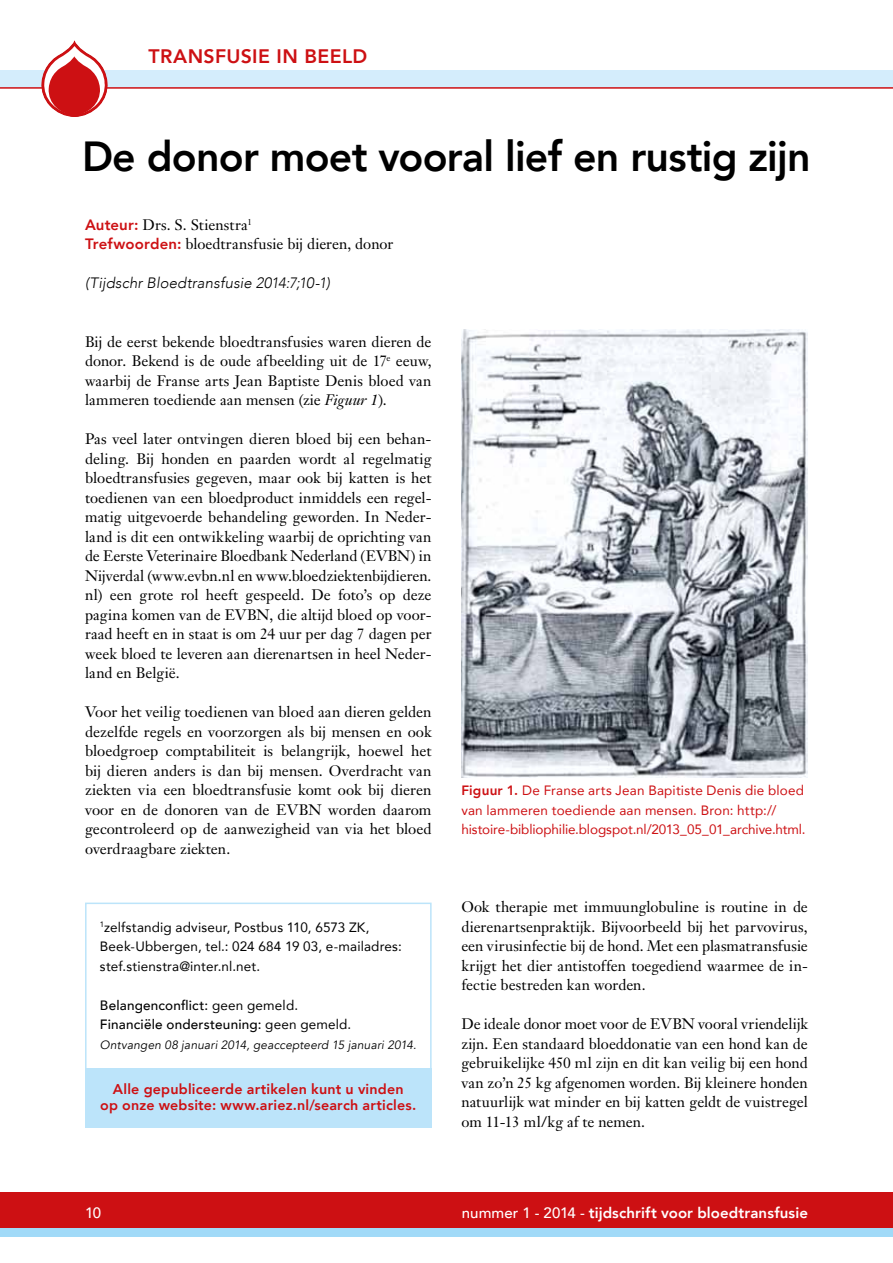
<style>
.page{position:relative;width:893px;height:1263px;background:#fff}
.page>*{position:absolute;margin:0;border:0;box-sizing:border-box;transform-origin:0 0}
.t1{font:800 42px "Avenir";letter-spacing:-.02em;color:#000}
.t2{font:800 19.5px "Avenir";letter-spacing:.02em;color:#cd1013}
.t3{font:15px/19.5px "Janson Text LT Std";color:#000;text-align:justify}
.t4{font:800 15px "Avenir";letter-spacing:.01em;color:#fff}
.t5{font:italic 300 15px "Avenir";letter-spacing:.01em;color:#000}
.t6{font:500 15px "Avenir";color:#fff}
.t7{font:800 14.25px/16.5px "Avenir";letter-spacing:.015em;color:#cd1013;text-align:center}
.t8{font:13.5px/19.5px "Avenir";letter-spacing:-.005em;color:#cd1013}
.t9{font:13.5px/19.5px "Avenir";letter-spacing:.01em;color:#000}
.t10{font:500 13.5px/19.5px "Avenir";letter-spacing:.015em;color:#000}
.t11{font:italic 12px "Avenir";letter-spacing:.01em;color:#000}
.s1{font-family:"Avenir";font-weight:800;color:#cd1013}
.s2{font-style:italic}
.s3{font-weight:400}
.s4{font-weight:800}
.s5{font-weight:500}
</style>
<div class="page">
<div style="left:0;top:1228px;width:893px;height:8px;background:#a1daf8"></div>
<div style="left:0;top:70px;width:893px;height:17px;background:#d4edfc"></div>
<hr style="left:0;top:87px;width:893px;height:2px;background:#cd1013">
<svg style="left:41px;top:40px;width:67px;height:77px"></svg>
<div style="left:0;top:1193px;width:893px;height:35px;background:#cd1013"></div>
<div style="left:85px;top:902px;width:347px;height:221px;border:2px solid #bce4fa"></div>
<div style="left:85px;top:1068px;width:347px;height:59px;background:#bce4fa"></div>
<img style="left:461px;top:329px;width:347px;height:449px">
<h2 class="t2" style="left:148px;top:38px;width:220px">Transfusie in Beeld</h2>
<h1 class="t1" style="left:82px;top:118px;width:730px">De donor moet vooral lief en rustig zijn</h1>
<p class="t3" style="left:85px;top:214px;width:310px"><span class="s1">Auteur:</span> Drs. S. Stienstra<sup>1<br></sup><span class="s1">Trefwoorden:</span> bloedtransfusie bij dieren, donor</p>
<p class="t5" style="left:85px;top:274px;width:246px">(Tijdschr Bloedtransfusie 2014:7;10-1)</p>
<p class="t3" style="left:85px;top:331px;width:348px">Bij de eerst bekende bloedtransfusies waren dieren de donor. Bekend is de oude afbeelding uit de 17<sup>e</sup> eeuw, waarbij de Franse arts Jean Baptiste Denis bloed van lammeren toediende aan mensen (zie <span class="s2">Figuur 1</span>).</p>
<p class="t3" style="left:85px;top:429px;width:348px">Pas veel later ontvingen dieren bloed bij een behan&shy;deling. Bij honden en paarden wordt al regelmatig bloedtransfusies gegeven, maar ook bij katten is het toedienen van een bloedproduct inmiddels een regel&shy;matig uitgevoerde behandeling geworden. In Neder&shy;land is dit een ontwikkeling waarbij de oprichting van de Eerste Veterinaire Bloedbank Nederland (EVBN) in Nijverdal (www.evbn.nl en www.bloedziektenbijdieren. nl) een grote rol heeft gespeeld. De foto’s op deze pagina komen van de EVBN, die altijd bloed op voor&shy;raad heeft en in staat is om 24 uur per dag 7 dagen per week bloed te leveren aan dierenartsen in heel Neder&shy;land en België.</p>
<p class="t3" style="left:85px;top:702px;width:348px">Voor het veilig toedienen van bloed aan dieren gelden dezelfde regels en voorzorgen als bij mensen en ook bloedgroep comptabiliteit is belangrijk, hoewel het bij dieren anders is dan bij mensen. Overdracht van ziekten via een bloedtransfusie komt ook bij dieren voor en de donoren van de EVBN worden daarom gecontroleerd op de aanwezigheid van via het bloed overdraagbare ziekten.</p>
<p class="t9" style="left:100px;top:917px;width:303px"><sup>1</sup>zelfstandig adviseur, Postbus 110, 6573 ZK,<br>Beek-Ubbergen, tel.: 024 684 19 03, e-mailadres: stef.stienstra@inter.nl.net.</p>
<p class="t10" style="left:100px;top:994px;width:253px">Belangenconflict: <span class="s3">geen gemeld.<br></span>Financiële ondersteuning: <span class="s3">geen gemeld.</span></p>
<p class="t11" style="left:100px;top:1037px;width:318px">Ontvangen 08 januari 2014, geaccepteerd 15 januari 2014.</p>
<p class="t7" style="left:100px;top:1079px;width:318px">Alle gepubliceerde artikelen kunt u vinden<br>op onze website: www.ariez.nl/search articles.</p>
<p class="t8" style="left:461px;top:780px;width:346px"><span class="s4">Figuur 1.</span> De Franse arts Jean Bapitiste Denis die bloed van lammeren toediende aan mensen. Bron: http:// histoire-bibliophilie.blogspot.nl/2013_05_01_archive.html.</p>
<p class="t3" style="left:461px;top:897px;width:348px">Ook therapie met immuunglobuline is routine in de dierenartsenpraktijk. Bijvoorbeeld bij het parvovirus, een virusinfectie bij de hond. Met een plasmatransfusie krijgt het dier antistoffen toegediend waarmee de in&shy;fectie bestreden kan worden.</p>
<p class="t3" style="left:461px;top:1014px;width:348px">De ideale donor moet voor de EVBN vooral vriendelijk zijn. Een standaard bloeddonatie van een hond kan de gebruikelijke 450 ml zijn en dit kan veilig bij een hond van zo’n 25 kg afgenomen worden. Bij kleinere honden natuurlijk wat minder en bij katten geldt de vuistregel om 11-13 ml/kg af te nemen.</p>
<p class="t6" style="left:85px;top:1200px;width:18px">10</p>
<p class="t4" style="left:462px;top:1199px;width:348px"><span class="s5">nummer 1 - 2014 -</span> tijdschrift voor bloedtransfusie</p>
</div>
